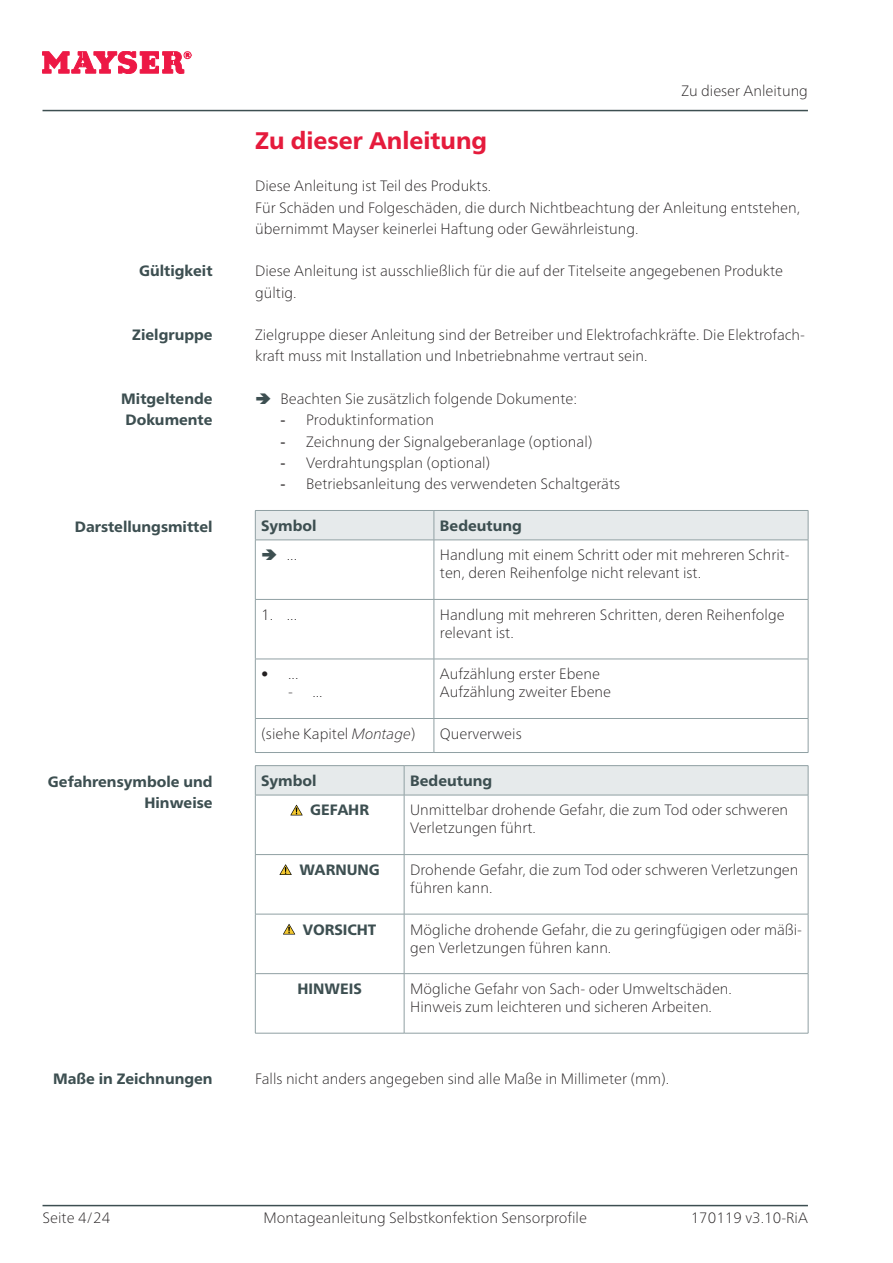
<style>
.page{position:relative;width:893px;height:1263px;background:#fff}
.page>*{position:absolute;margin:0;border:0;box-sizing:border-box;transform-origin:0 0}
.t1{font:800 24px "Frutiger Neue LTW1 G";color:#e51b3c}
.t2{font:100 15px/18px "Frutiger Neue LTW1 G";color:#231f20}
.t3{font:800 15px/21.3px "Frutiger Neue LTW1 G";color:#3d4f51}
.s1{font-weight:400}
.s2{font-style:italic}
</style>
<div class="page">
<hr style="left:43px;top:1205px;width:765px;height:1px;background:#3d4f51">
<hr style="left:43px;top:110px;width:765px;height:1px;background:#3d4f51">
<svg style="left:43px;top:51px;width:149px;height:23px"></svg>
<svg style="left:255px;top:510px;width:554px;height:30px;background:#e0e5e6"></svg>
<hr style="left:255px;top:540px;width:179px;height:1px;background:#90a0a3">
<hr style="left:255px;top:540px;width:1px;height:59px;background:#90a0a3">
<hr style="left:434px;top:540px;width:374px;height:1px;background:#90a0a3">
<hr style="left:434px;top:540px;width:1px;height:59px;background:#90a0a3">
<hr style="left:808px;top:540px;width:1px;height:59px;background:#90a0a3">
<hr style="left:255px;top:599px;width:179px;height:1px;background:#90a0a3">
<hr style="left:255px;top:600px;width:1px;height:59px;background:#90a0a3">
<hr style="left:434px;top:599px;width:374px;height:1px;background:#90a0a3">
<hr style="left:434px;top:600px;width:1px;height:59px;background:#90a0a3">
<hr style="left:808px;top:600px;width:1px;height:59px;background:#90a0a3">
<hr style="left:255px;top:659px;width:179px;height:1px;background:#90a0a3">
<hr style="left:255px;top:659px;width:1px;height:59px;background:#90a0a3">
<hr style="left:434px;top:659px;width:374px;height:1px;background:#90a0a3">
<hr style="left:434px;top:659px;width:1px;height:59px;background:#90a0a3">
<hr style="left:808px;top:659px;width:1px;height:59px;background:#90a0a3">
<hr style="left:255px;top:718px;width:179px;height:1px;background:#90a0a3">
<hr style="left:255px;top:719px;width:1px;height:33px;background:#90a0a3">
<hr style="left:434px;top:718px;width:374px;height:1px;background:#90a0a3">
<hr style="left:434px;top:719px;width:1px;height:33px;background:#90a0a3">
<hr style="left:808px;top:719px;width:1px;height:33px;background:#90a0a3">
<hr style="left:255px;top:752px;width:179px;height:1px;background:#90a0a3">
<hr style="left:434px;top:752px;width:374px;height:1px;background:#90a0a3">
<hr style="left:255px;top:765px;width:149px;height:1px;background:#90a0a3">
<hr style="left:404px;top:765px;width:404px;height:1px;background:#90a0a3">
<svg style="left:255px;top:766px;width:554px;height:29px;background:#e3e8e9"></svg>
<hr style="left:255px;top:795px;width:149px;height:1px;background:#90a0a3">
<hr style="left:255px;top:795px;width:1px;height:59px;background:#90a0a3">
<hr style="left:404px;top:795px;width:404px;height:1px;background:#90a0a3">
<hr style="left:404px;top:795px;width:1px;height:59px;background:#90a0a3">
<hr style="left:808px;top:795px;width:1px;height:59px;background:#90a0a3">
<hr style="left:255px;top:854px;width:149px;height:1px;background:#90a0a3">
<hr style="left:255px;top:855px;width:1px;height:59px;background:#90a0a3">
<hr style="left:404px;top:854px;width:404px;height:1px;background:#90a0a3">
<hr style="left:404px;top:855px;width:1px;height:59px;background:#90a0a3">
<hr style="left:808px;top:855px;width:1px;height:59px;background:#90a0a3">
<hr style="left:255px;top:914px;width:149px;height:1px;background:#90a0a3">
<hr style="left:255px;top:914px;width:1px;height:59px;background:#90a0a3">
<hr style="left:404px;top:914px;width:404px;height:1px;background:#90a0a3">
<hr style="left:404px;top:914px;width:1px;height:59px;background:#90a0a3">
<hr style="left:808px;top:914px;width:1px;height:59px;background:#90a0a3">
<hr style="left:255px;top:973px;width:149px;height:1px;background:#90a0a3">
<hr style="left:255px;top:974px;width:1px;height:59px;background:#90a0a3">
<hr style="left:404px;top:973px;width:404px;height:1px;background:#90a0a3">
<hr style="left:404px;top:974px;width:1px;height:59px;background:#90a0a3">
<hr style="left:808px;top:974px;width:1px;height:59px;background:#90a0a3">
<hr style="left:255px;top:1033px;width:149px;height:1px;background:#90a0a3">
<hr style="left:404px;top:1033px;width:404px;height:1px;background:#90a0a3">
<svg style="left:290px;top:805px;width:13px;height:10px"></svg>
<svg style="left:280px;top:864px;width:12px;height:11px"></svg>
<svg style="left:283px;top:924px;width:12px;height:10px"></svg>
<p class="t3" style="left:139px;top:259px;width:75px">Gültigkeit</p>
<p class="t2" style="left:681px;top:81px;width:128px">Zu dieser Anleitung</p>
<h1 class="t1" style="left:255px;top:123px;width:234px">Zu dieser Anleitung</h1>
<p class="t2" style="left:255px;top:174px;width:547px;line-height:21.3px">Diese Anleitung ist Teil des Produkts.<br>Für Schäden und Folgeschäden, die durch Nichtbeachtung der Anleitung entstehen, übernimmt Mayser keinerlei Haftung oder Gewährleistung.</p>
<p class="t2" style="left:255px;top:259px;width:529px;line-height:21.3px">Diese Anleitung ist ausschließlich für die auf der Titelseite angegebenen Produkte gültig.</p>
<p class="t3" style="left:132px;top:323px;width:82px">Zielgruppe</p>
<p class="t2" style="left:255px;top:323px;width:551px;line-height:21.3px">Zielgruppe dieser Anleitung sind der Betreiber und Elektrofachkräfte. Die Elektrofach&shy;kraft muss mit Installation und Inbetriebnahme vertraut sein.</p>
<p class="t3" style="left:121px;top:387px;width:93px">Mitgeltende<br>Dokumente</p>
<p class="t2" style="left:281px;top:389px;width:298px">Beachten Sie zusätzlich folgende Dokumente:</p>
<p class="t2" style="left:281px;top:410px;width:155px"><span class="s1">-</span> Produktinformation</p>
<p class="t2" style="left:281px;top:431px;width:313px"><span class="s1">-</span> Zeichnung der Signalgeberanlage (optional)</p>
<p class="t2" style="left:281px;top:452px;width:211px"><span class="s1">-</span> Verdrahtungsplan (optional)</p>
<p class="t2" style="left:281px;top:474px;width:341px"><span class="s1">-</span> Betriebsanleitung des verwendeten Schaltgeräts</p>
<p class="t3" style="left:261px;top:514px;width:57px">Symbol</p>
<p class="t3" style="left:440px;top:514px;width:84px">Bedeutung</p>
<p class="t2" style="left:287px;top:545px;width:12px">...</p>
<p class="t2" style="left:440px;top:545px;width:351px">Handlung mit einem Schritt oder mit mehreren Schrit&shy;ten, deren Reihenfolge nicht relevant ist.</p>
<p class="t2" style="left:261px;top:605px;width:37px">1. ...</p>
<p class="t2" style="left:440px;top:605px;width:346px">Handlung mit mehreren Schritten, deren Reihenfolge relevant ist.</p>
<p class="t2" style="left:261px;top:664px;width:39px">• ...</p>
<p class="t2" style="left:288px;top:682px;width:36px">- ...</p>
<p class="t3" style="left:75px;top:514px;width:139px">Darstellungsmittel</p>
<p class="t2" style="left:440px;top:664px;width:173px">Aufzählung erster Ebene<br>Aufzählung zweiter Ebene</p>
<p class="t2" style="left:261px;top:724px;width:156px">(siehe Kapitel <span class="s2">Montage</span>)</p>
<p class="t2" style="left:440px;top:724px;width:83px">Querverweis</p>
<p class="t3" style="left:48px;top:770px;width:166px;text-align:right">Gefahrensymbole und<br>Hinweise</p>
<p class="t3" style="left:261px;top:769px;width:57px">Symbol</p>
<p class="t3" style="left:410px;top:769px;width:84px">Bedeutung</p>
<p class="t3" style="left:310px;top:798px;width:60px">GEFAHR</p>
<p class="t2" style="left:410px;top:800px;width:380px">Unmittelbar drohende Gefahr, die zum Tod oder schweren<br>Verletzungen führt.</p>
<p class="t3" style="left:299px;top:858px;width:82px">WARNUNG</p>
<p class="t2" style="left:410px;top:860px;width:390px">Drohende Gefahr, die zum Tod oder schweren Verletzungen führen kann.</p>
<p class="t3" style="left:303px;top:917px;width:75px">VORSICHT</p>
<p class="t2" style="left:410px;top:919px;width:393px">Mögliche drohende Gefahr, die zu geringfügigen oder mäßi&shy;gen Verletzungen führen kann.</p>
<p class="t3" style="left:297px;top:977px;width:66px">HINWEIS</p>
<p class="t2" style="left:410px;top:979px;width:323px">Mögliche Gefahr von Sach- oder Umweltschäden.<br>Hinweis zum leichteren und sicheren Arbeiten.</p>
<p class="t3" style="left:53px;top:1067px;width:161px">Maße in Zeichnungen</p>
<p class="t2" style="left:255px;top:1069px;width:416px">Falls nicht anders angegeben sind alle Maße in Millimeter (mm).</p>
<p class="t2" style="left:43px;top:1208px;width:69px">Seite 4/24</p>
<p class="t2" style="left:263px;top:1208px;width:325px">Montageanleitung Selbstkonfektion Sensorprofile</p>
<p class="t2" style="left:691px;top:1208px;width:119px">170119 v3.10-RiA</p>
</div>
